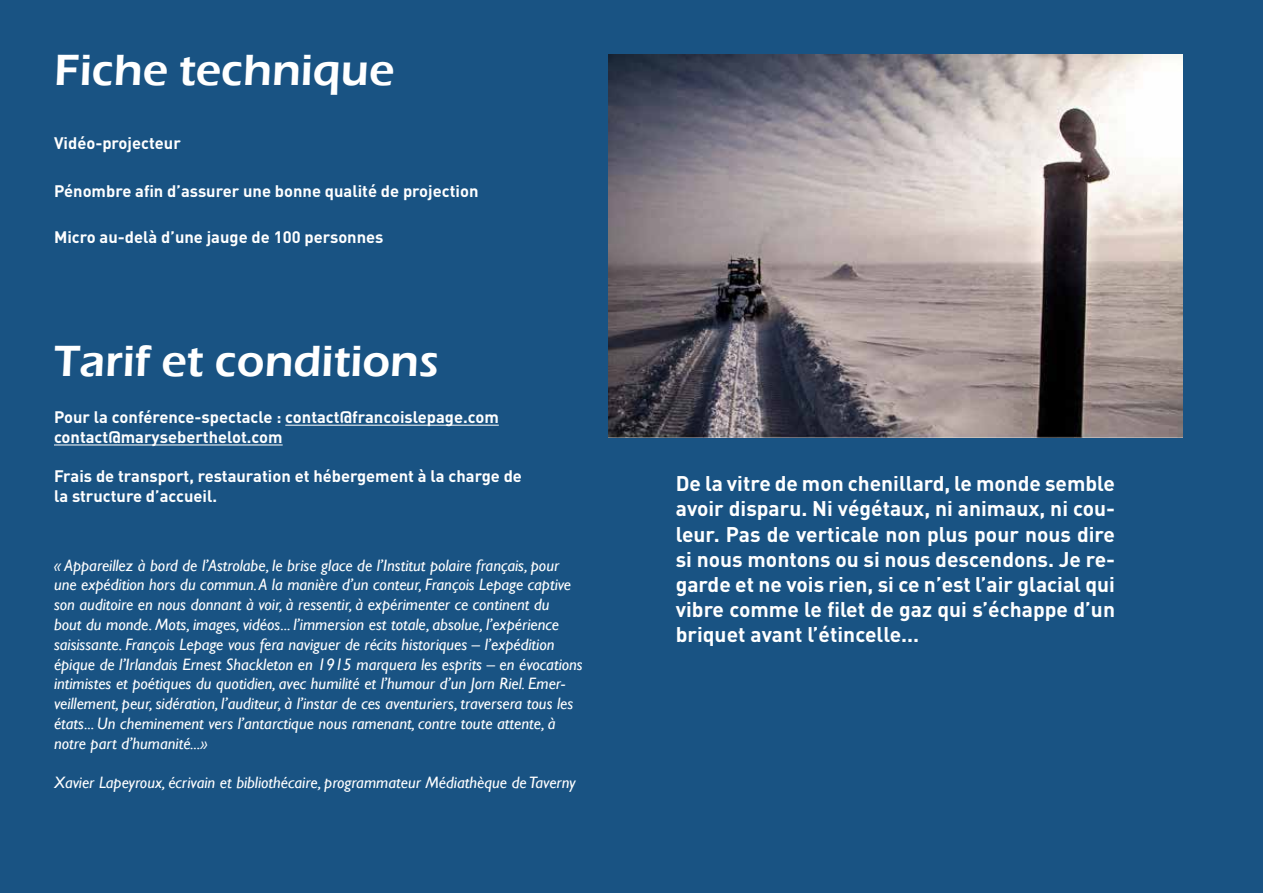
<style>
.page{position:relative;width:1263px;height:893px;background:#195383}
.page>*{position:absolute;margin:0;border:0;box-sizing:border-box;transform-origin:0 0}
.t1{font:600 45px "Eras ITC";color:#fff}
.t2{font:700 21px/25.2px "DIN Pro";color:#fff;text-align:justify}
.t3{font:italic 16.5px/19.8px "Gill Sans";color:#fff}
.t4{font:700 16.5px/19.8px "DIN Pro";color:#fff}
</style>
<div class="page">
<hr style="left:285px;top:425px;width:214px;height:1px;background:#fff">
<hr style="left:54px;top:445px;width:229px;height:1px;background:#fff">
<img style="left:608px;top:54px;width:575px;height:383px">
<h1 class="t1" style="left:54px;top:44px;width:342px">Fiche technique</h1>
<p class="t4" style="left:54px;top:132px;width:128px">Vidéo-projecteur</p>
<p class="t4" style="left:54px;top:181px;width:426px">Pénombre afin d’assurer une bonne qualité de projection</p>
<p class="t4" style="left:54px;top:227px;width:331px">Micro au-delà d’une jauge de 100 personnes</p>
<h1 class="t1" style="left:54px;top:336px;width:386px">Tarif et conditions</h1>
<p class="t4" style="left:54px;top:406px;width:446px">Pour la conférence-spectacle : contact@francoislepage.com contact@maryseberthelot.com</p>
<p class="t4" style="left:54px;top:466px;width:469px">Frais de transport, restauration et hébergement à la charge de la structure d’accueil.</p>
<p class="t2" style="left:676px;top:470px;width:441px">De la vitre de mon chenillard, le monde semble avoir disparu. Ni végétaux, ni animaux, ni cou&shy;leur. Pas de verticale non plus pour nous dire si nous montons ou si nous descendons. Je re&shy;garde et ne vois rien, si ce n’est l’air glacial qui vibre comme le filet de gaz qui s’échappe d’un briquet avant l’étincelle...</p>
<p class="t3" style="left:54px;top:555px;width:530px">« Appareillez à bord de l’Astrolabe, le brise glace de l’Institut polaire français, pour une expédition hors du commun. A la manière d’un conteur, François Lepage captive son auditoire en nous donnant à voir, à ressentir, à expérimenter ce continent du<br>bout du monde. Mots, images, vidéos... l’immersion est totale, absolue, l’expérience saisissante. François Lepage vous fera naviguer de récits historiques – l’expédition épique de l’Irlandais Ernest Shackleton en 1915 marquera les esprits – en évocations intimistes et poétiques du quotidien, avec humilité et l’humour d’un Jorn Riel. Emer&shy;veillement, peur, sidération, l’auditeur, à l’instar de ces aventuriers, traversera tous les états... Un cheminement vers l’antarctique nous ramenant, contre toute attente, à notre part d’humanité...»</p>
<p class="t3" style="left:54px;top:773px;width:523px">Xavier Lapeyroux, écrivain et bibliothécaire, programmateur Médiathèque de Taverny</p>
</div>
